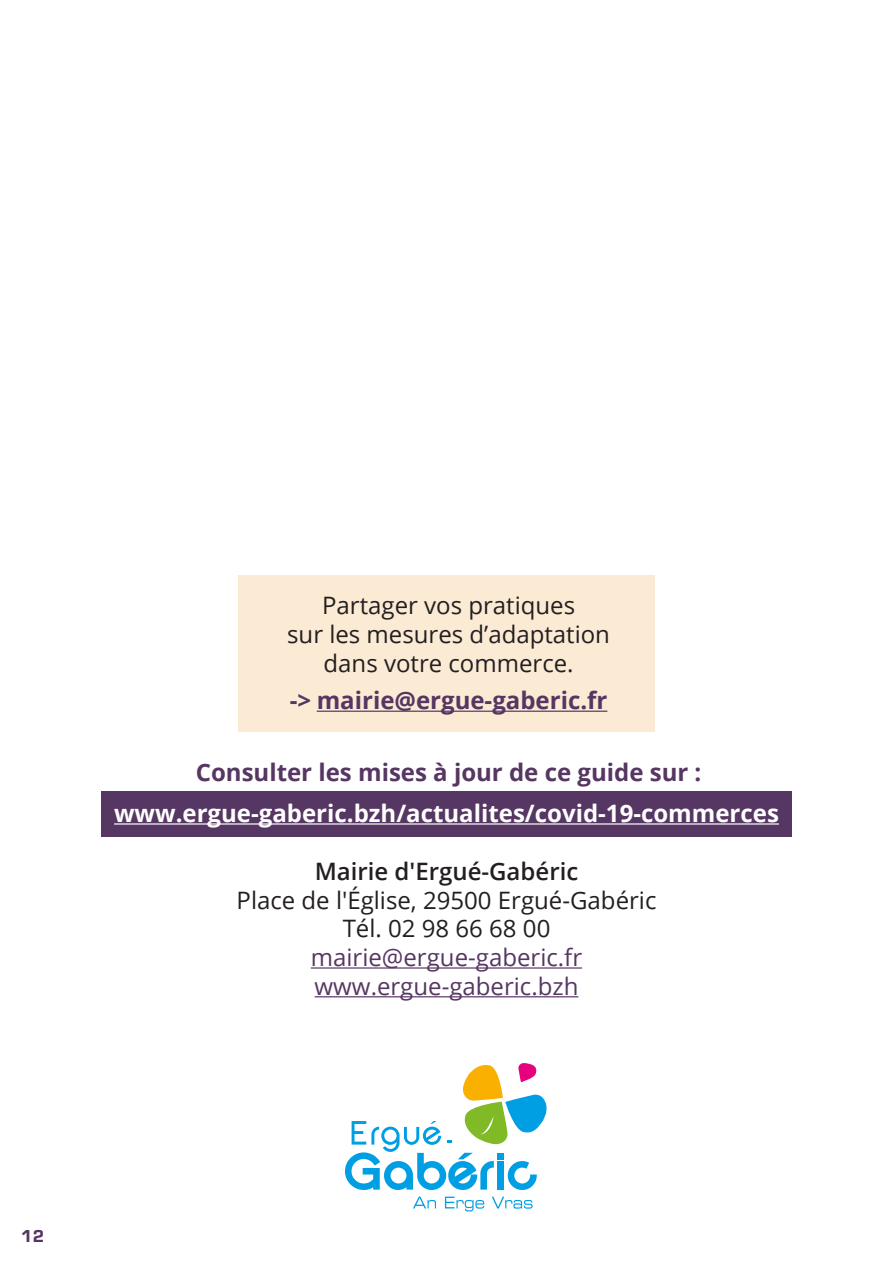
<style>
.page{position:relative;width:893px;height:1263px;background:#fff}
.page>*{position:absolute;margin:0;border:0;box-sizing:border-box;transform-origin:0 0}
.t1{font:24px/28.8px "Open Sans";color:#231f20;text-align:center}
.t2{font:700 24px "Open Sans";color:#563662}
.t3{font:700 24px "Open Sans";color:#fff}
.t4{font:24px/28.8px "Open Sans";color:#563662}
.t5{font:600 24px "Open Sans";color:#231f20}
.t6{font:18px "Eurostile Hea";color:#563662}
</style>
<div class="page">
<div style="left:238px;top:575px;width:417px;height:62px;background:#fbead4"></div>
<div style="left:238px;top:632px;width:417px;height:63px;background:#fbead4"></div>
<div style="left:238px;top:670px;width:417px;height:62px;background:#fbead4"></div>
<hr style="left:317px;top:711px;width:290px;height:1px;background:#563662">
<div style="left:101px;top:791px;width:691px;height:45px;background:#563662"></div>
<hr style="left:114px;top:823px;width:665px;height:1px;background:#fff">
<hr style="left:311px;top:967px;width:271px;height:1px;background:#563662">
<hr style="left:315px;top:996px;width:263px;height:1px;background:#563662">
<svg style="left:345px;top:1063px;width:202px;height:127px"></svg>
<svg style="left:413px;top:1196px;width:23px;height:12px"></svg>
<svg style="left:445px;top:1196px;width:39px;height:15px"></svg>
<svg style="left:492px;top:1196px;width:41px;height:12px"></svg>
<p class="t1" style="left:287px;top:591px;width:324px">Partager vos pratiques<br>sur les mesures d’adaptation dans votre commerce.</p>
<p class="t2" style="left:290px;top:684px;width:319px">-&gt; mairie@ergue-gaberic.fr</p>
<p class="t2" style="left:196px;top:755px;width:507px">Consulter les mises à jour de ce guide sur :</p>
<p class="t3" style="left:114px;top:796px;width:666px">www.ergue-gaberic.bzh/actualites/covid-19-commerces</p>
<p class="t5" style="left:315px;top:855px;width:265px">Mairie d'Ergué-Gabéric</p>
<p class="t1" style="left:237px;top:885px;width:421px">Place de l'Église, 29500 Ergué-Gabéric<br>Tél. 02 98 66 68 00</p>
<p class="t4" style="left:311px;top:942px;width:273px">mairie@ergue-gaberic.fr www.ergue-gaberic.bzh</p>
<p class="t6" style="left:21px;top:1223px;width:24px">12</p>
</div>
